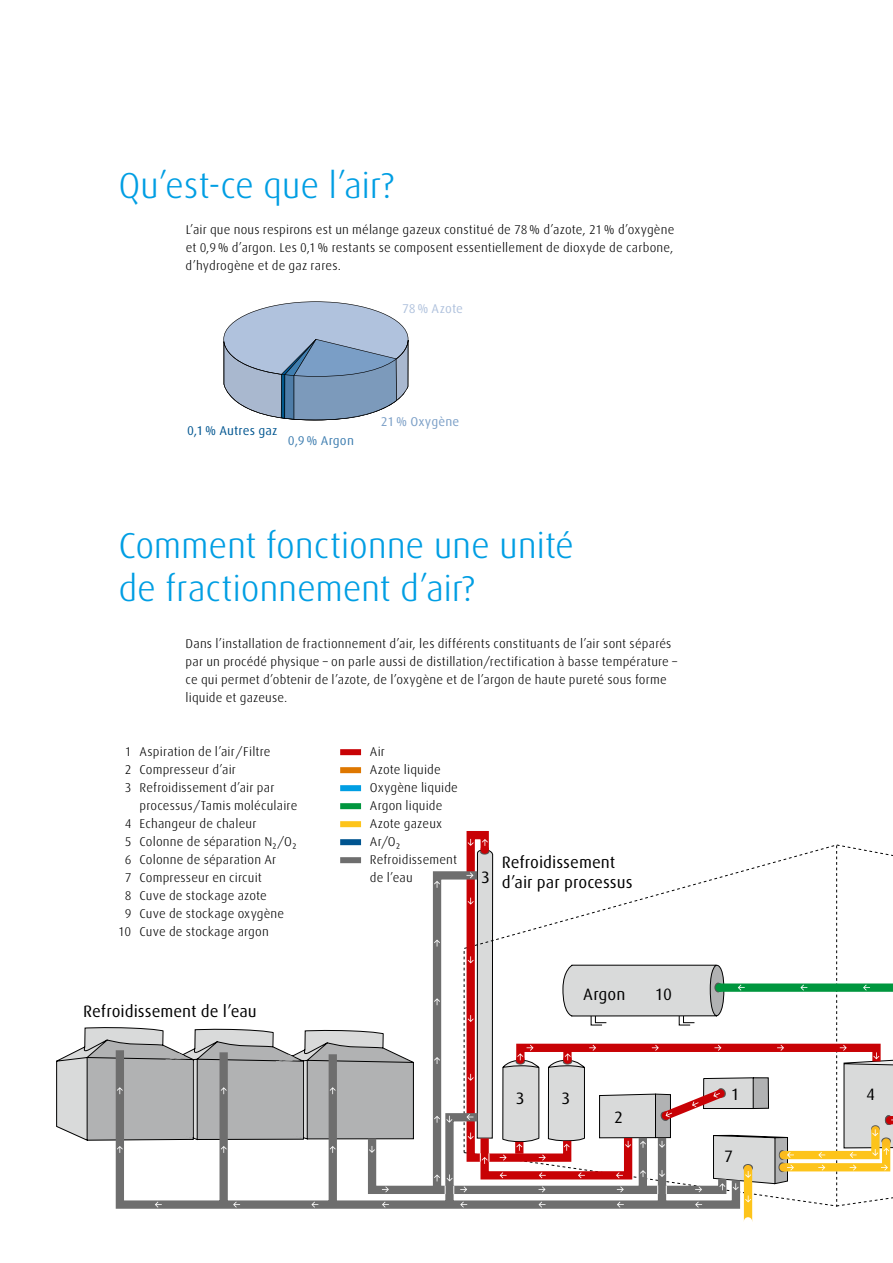
<style>
.page{position:relative;width:893px;height:1263px;background:#fff}
.page>*{position:absolute;margin:0;border:0;box-sizing:border-box;transform-origin:0 0}
.t1{font:300 36px/43.2px "Linde Dax Global";letter-spacing:-.01em;color:#009ee3}
.t2{font:16.5px/19.8px "Linde Dax Global";color:#000}
.t3{font:300 12.75px/18px "Linde Dax Global";letter-spacing:.01em;color:#000}
.t4{font:12.75px "Linde Dax Global";letter-spacing:.01em;color:#005590}
.t5{font:12.75px "Linde Dax Global";letter-spacing:.01em;color:#7a9ec6}
.t6{font:12.75px "Linde Dax Global";letter-spacing:.015em;color:#3f7eb0}
.t7{font:12.75px "Linde Dax Global";letter-spacing:-.005em;color:#b0c2dd}
</style>
<div class="page">
<div style="left:744px;top:1168px;width:8px;height:53px;background:#fdc41b"></div>
<svg style="left:112px;top:871px;width:632px;height:342px"></svg>
<div style="left:744px;top:1217px;width:8px;height:8px;background:#fff;border-radius:50%"></div>
<svg style="left:382px;top:1201px;width:7px;height:6px"></svg>
<svg style="left:311px;top:1201px;width:7px;height:6px"></svg>
<svg style="left:233px;top:1201px;width:7px;height:6px"></svg>
<svg style="left:155px;top:1201px;width:7px;height:6px"></svg>
<svg style="left:117px;top:1146px;width:6px;height:7px"></svg>
<svg style="left:221px;top:1146px;width:6px;height:7px"></svg>
<svg style="left:330px;top:1146px;width:6px;height:7px"></svg>
<svg style="left:56px;top:1027px;width:358px;height:113px;background:#b4b5b5"></svg>
<svg style="left:369px;top:1146px;width:6px;height:7px"></svg>
<svg style="left:382px;top:1186px;width:7px;height:6px"></svg>
<svg style="left:434px;top:831px;width:459px;height:376px"></svg>
<svg style="left:223px;top:301px;width:185px;height:119px;background:#9fb3cc"></svg>
<div style="left:340px;top:749px;width:21px;height:6px;background:#c80205"></div>
<div style="left:340px;top:767px;width:21px;height:6px;background:#de7700"></div>
<div style="left:340px;top:785px;width:21px;height:6px;background:#009ee3"></div>
<div style="left:340px;top:803px;width:21px;height:6px;background:#00963e"></div>
<div style="left:340px;top:821px;width:21px;height:6px;background:#fdc41b"></div>
<div style="left:340px;top:839px;width:21px;height:6px;background:#005590"></div>
<div style="left:340px;top:857px;width:21px;height:6px;background:#6e6e6e"></div>
<h1 class="t1" style="left:118px;top:164px;width:277px">Qu’est-ce que l’air?</h1>
<p class="t3" style="left:186px;top:221px;width:490px;text-align:justify">L’air que nous respirons est un mélange gazeux constitué de 78% d’azote, 21% d’oxygène et 0,9% d’argon. Les 0,1% restants se composent essentiellement de dioxyde de carbone, d’hydrogène et de gaz rares.</p>
<p class="t7" style="left:402px;top:301px;width:63px">78% Azote</p>
<p class="t4" style="left:187px;top:423px;width:92px">0,1% Autres gaz</p>
<p class="t6" style="left:288px;top:433px;width:68px">0,9% Argon</p>
<p class="t5" style="left:381px;top:414px;width:80px">21% Oxygène</p>
<h1 class="t1" style="left:118px;top:524px;width:457px">Comment fonctionne une unité de fractionnement d’air?</h1>
<p class="t3" style="left:186px;top:635px;width:493px">Dans l’installation de fractionnement d’air, les différents constituants de l’air sont séparés par un procédé physique – on parle aussi de distillation/rectification à basse température – ce qui permet d’obtenir de l’azote, de l’oxygène et de l’argon de haute pureté sous forme liquide et gazeuse.</p>
<p class="t3" style="left:125px;top:743px;width:147px">1 Aspiration de l’air/Filtre</p>
<p class="t3" style="left:125px;top:761px;width:113px">2 Compresseur d’air</p>
<p class="t3" style="left:125px;top:779px;width:151px">3 Refroidissement d’air par</p>
<p class="t3" style="left:140px;top:797px;width:159px">processus/Tamis moléculaire</p>
<p class="t3" style="left:125px;top:815px;width:133px">4 Echangeur de chaleur</p>
<p class="t3" style="left:125px;top:833px;width:173px">5 Colonne de séparation N₂/O₂</p>
<p class="t3" style="left:125px;top:851px;width:153px">6 Colonne de séparation Ar</p>
<p class="t3" style="left:125px;top:869px;width:139px">7 Compresseur en circuit</p>
<p class="t3" style="left:125px;top:887px;width:144px">8 Cuve de stockage azote</p>
<p class="t3" style="left:125px;top:905px;width:161px">9 Cuve de stockage oxygène</p>
<p class="t3" style="left:118px;top:923px;width:152px">10 Cuve de stockage argon</p>
<p class="t2" style="left:83px;top:1002px;width:175px">Refroidissement de l’eau</p>
<p class="t3" style="left:370px;top:743px;width:90px">Air<br>Azote liquide<br>Oxygène liquide<br>Argon liquide<br>Azote gazeux<br>Ar/O₂<br>Refroidissement de l’eau</p>
<p class="t2" style="left:481px;top:867px;width:10px">3</p>
<p class="t2" style="left:502px;top:852px;width:132px">Refroidissement d’air par processus</p>
<p class="t2" style="left:516px;top:1089px;width:10px">3</p>
<p class="t2" style="left:583px;top:984px;width:44px">Argon</p>
<p class="t2" style="left:655px;top:984px;width:19px">10</p>
<p class="t2" style="left:561px;top:1089px;width:10px">3</p>
<p class="t2" style="left:614px;top:1107px;width:10px">2</p>
<p class="t2" style="left:731px;top:1084px;width:10px">1</p>
<p class="t2" style="left:724px;top:1146px;width:10px">7</p>
<p class="t2" style="left:866px;top:1084px;width:10px">4</p>
</div>
